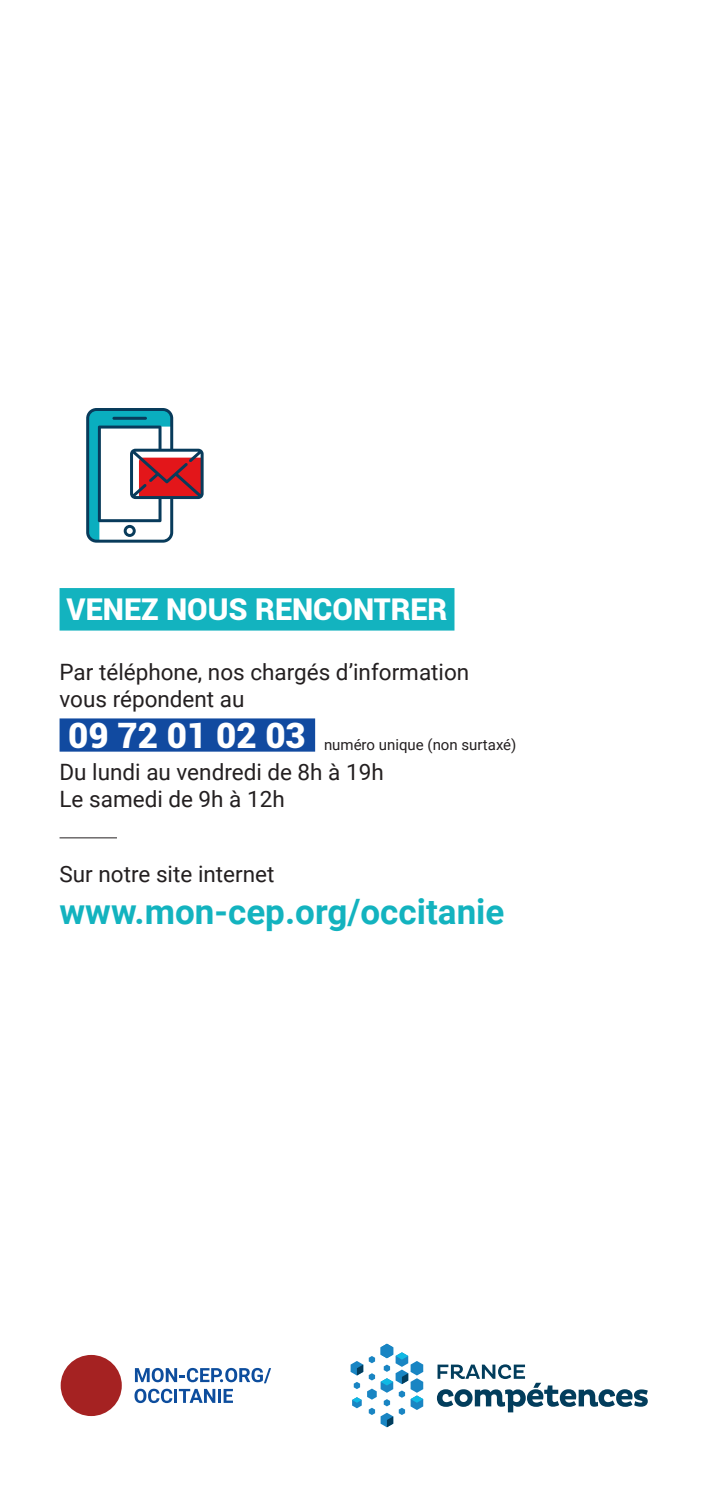
<style>
.page{position:relative;width:709px;height:1489px;background:#fff}
.page>*{position:absolute;margin:0;border:0;box-sizing:border-box;transform-origin:0 0}
.t1{font:700 35px "Roboto";color:#13b3bf}
.t2{font:900 35px "Roboto";color:#fff}
.t3{font:900 30px "Roboto";color:#fff}
.t4{font:22.5px/27.2px "Roboto";color:#231f20}
.t5{font:15px "Roboto";color:#231f20}
</style>
<div class="page">
<div style="left:60px;top:588px;width:394px;height:42px;background:#13b3bf"></div>
<div style="left:60px;top:718px;width:255px;height:33px;background:#114aa0"></div>
<svg style="left:86px;top:408px;width:118px;height:134px"></svg>
<hr style="left:60px;top:837px;width:57px;height:1px;background:#231f20">
<svg style="left:437px;top:1364px;width:211px;height:48px"></svg>
<svg style="left:350px;top:1343px;width:73px;height:84px"></svg>
<div style="left:61px;top:1354px;width:61px;height:61px;background:#a52222;border-radius:50%"></div>
<svg style="left:134px;top:1367px;width:137px;height:35px"></svg>
<p class="t3" style="left:67px;top:588px;width:382px">VENEZ NOUS RENCONTRER</p>
<p class="t4" style="left:60px;top:657px;width:411px">Par téléphone, nos chargés d’information vous répondent au</p>
<p class="t2" style="left:68px;top:711px;width:239px">09 72 01 02 03</p>
<p class="t4" style="left:60px;top:757px;width:326px">Du lundi au vendredi de 8h à 19h</p>
<p class="t4" style="left:60px;top:784px;width:227px">Le samedi de 9h à 12h</p>
<p class="t5" style="left:324px;top:734px;width:194px">numéro unique (non surtaxé)</p>
<p class="t4" style="left:60px;top:859px;width:216px">Sur notre site internet</p>
<p class="t1" style="left:60px;top:886px;width:446px">www.mon-cep.org/occitanie</p>
</div>
